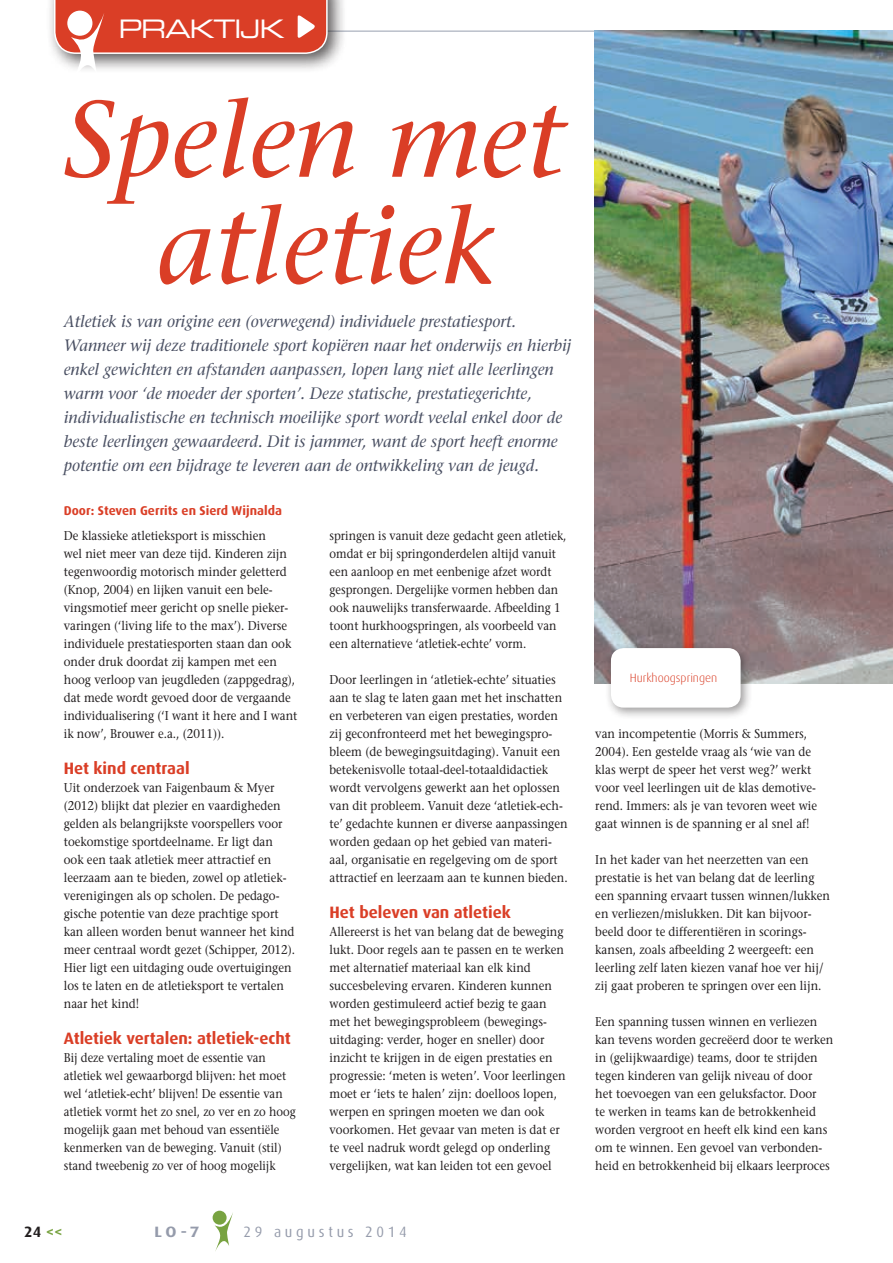
<style>
.page{position:relative;width:893px;height:1263px;background:#fff}
.page>*{position:absolute;margin:0;border:0;box-sizing:border-box;transform-origin:0 0}
.t1{font:italic 108px/106.5px "Stone Serif";color:#da3e26;text-align:center}
.t2{font:25.5px "Eurostile Extended Two";letter-spacing:-.05em;color:#fff}
.t3{font:italic 16.5px/24px "Stone Serif";color:#4a5063}
.t4{font:700 16.5px "Dax";color:#da3e26}
.t5{font:15px "Dax";letter-spacing:.26em;color:#959bab;scale:.96 1}
.t6{font:700 15px "Dax";color:#231f20}
.t7{font:700 15px "Dax Wide";color:#959bab}
.t8{font:12.75px/18px "Stone Serif";color:#231f20;scale:.9 1}
.t9{font:12.75px/18px "Stone Serif";color:#231f20;scale:.88 1}
.t10{font:700 12.75px "Dax";color:#da3e26}
.t11{font:300 12px "Dax";color:#da3e26}
.s1{color:#78a341}
</style>
<div class="page">
<div style="left:46px;top:0;width:302px;height:74px;background:#231f20;opacity:.75"></div>
<svg style="left:54px;top:0;width:839px;height:74px"></svg>
<img style="left:594px;top:31px;width:299px;height:653px">
<div style="left:605px;top:642px;width:148px;height:78px;background:#231f20;opacity:.45"></div>
<div style="left:611px;top:648px;width:130px;height:60px;background:#fff;border-radius:13px"></div>
<div style="left:213px;top:1211px;width:14px;height:14px;background:#78a341;border-radius:50%"></div>
<svg style="left:215px;top:1212px;width:18px;height:39px"></svg>
<h2 class="t2" style="left:118px;top:11px;width:168px">PRAKTIJK</h2>
<h1 class="t1" style="left:63px;top:87px;width:501px">Spelen met atletiek</h1>
<p class="t3" style="left:64px;top:310px;width:509px">Atletiek is van origine een (overwegend) individuele prestatiesport.<br>Wanneer wij deze traditionele sport kopiëren naar het onderwijs en hierbij enkel gewichten en afstanden aanpassen, lopen lang niet alle leerlingen warm voor ‘de moeder der sporten’. Deze statische, prestatiegerichte, individualistische en technisch moeilijke sport wordt veelal enkel door de beste leerlingen gewaardeerd. Dit is jammer, want de sport heeft enorme potentie om een bijdrage te leveren aan de ontwikkeling van de jeugd.</p>
<p class="t10" style="left:64px;top:504px;width:220px">Door: Steven Gerrits en Sierd Wijnalda</p>
<p class="t8" style="left:64px;top:527px;width:261px">De klassieke atletieksport is misschien<br>wel niet meer van deze tijd. Kinderen zijn tegenwoordig motorisch minder geletterd (Knop, 2004) en lijken vanuit een bele&shy;vingsmotief meer gericht op snelle pieker&shy;varingen (‘living life to the max’). Diverse individuele prestatiesporten staan dan ook onder druk doordat zij kampen met een hoog verloop van jeugdleden (zappgedrag), dat mede wordt gevoed door de vergaande individualisering (‘I want it here and I want ik now’, Brouwer e.a., (2011)).</p>
<p class="t4" style="left:64px;top:759px;width:127px">Het kind centraal</p>
<p class="t8" style="left:64px;top:779px;width:259px">Uit onderzoek van Faigenbaum &amp; Myer (2012) blijkt dat plezier en vaardigheden gelden als belangrijkste voorspellers voor toekomstige sportdeelname. Er ligt dan ook een taak atletiek meer attractief en leerzaam aan te bieden, zowel op atletiek&shy;verenigingen als op scholen. De pedago&shy;gische potentie van deze prachtige sport kan alleen worden benut wanneer het kind meer centraal wordt gezet (Schipper, 2012).<br>Hier ligt een uitdaging oude overtuigingen los te laten en de atletieksport te vertalen naar het kind!</p>
<p class="t4" style="left:64px;top:1029px;width:229px">Atletiek vertalen: atletiek-echt</p>
<p class="t9" style="left:64px;top:1049px;width:265px">Bij deze vertaling moet de essentie van atletiek wel gewaarborgd blijven: het moet wel ‘atletiek-echt’ blijven! De essentie van atletiek vormt het zo snel, zo ver en zo hoog mogelijk gaan met behoud van essentiële kenmerken van de beweging. Vanuit (stil) stand tweebenig zo ver of hoog mogelijk</p>
<p class="t9" style="left:330px;top:527px;width:271px">springen is vanuit deze gedacht geen atletiek, omdat er bij springonderdelen altijd vanuit een aanloop en met eenbenige afzet wordt gesprongen. Dergelijke vormen hebben dan ook nauwelijks transferwaarde. Afbeelding 1 toont hurkhoogspringen, als voorbeeld van een alternatieve ‘atletiek-echte’ vorm.</p>
<p class="t8" style="left:330px;top:671px;width:266px">Door leerlingen in ‘atletiek-echte’ situaties aan te slag te laten gaan met het inschatten en verbeteren van eigen prestaties, worden zij geconfronteerd met het bewegingspro&shy;bleem (de bewegingsuitdaging). Vanuit een betekenisvolle totaal-deel-totaaldidactiek wordt vervolgens gewerkt aan het oplossen van dit probleem. Vanuit deze ‘atletiek-ech&shy;te’ gedachte kunnen er diverse aanpassingen worden gedaan op het gebied van materi&shy;aal, organisatie en regelgeving om de sport attractief en leerzaam aan te kunnen bieden.</p>
<p class="t4" style="left:330px;top:903px;width:183px">Het beleven van atletiek</p>
<p class="t8" style="left:330px;top:923px;width:264px">Allereerst is het van belang dat de beweging lukt. Door regels aan te passen en te werken met alternatief materiaal kan elk kind succesbeleving ervaren. Kinderen kunnen worden gestimuleerd actief bezig te gaan met het bewegingsprobleem (bewegings&shy;uitdaging: verder, hoger en sneller) door inzicht te krijgen in de eigen prestaties en progressie: ‘meten is weten’. Voor leerlingen moet er ‘iets te halen’ zijn: doelloos lopen, werpen en springen moeten we dan ook voorkomen. Het gevaar van meten is dat er te veel nadruk wordt gelegd op onderling vergelijken, wat kan leiden tot een gevoel</p>
<p class="t6" style="left:24px;top:1224px;width:40px">24 <span class="s1">&lt;&lt;</span></p>
<p class="t7" style="left:154px;top:1223px;width:47px">LO-7</p>
<p class="t5" style="left:244px;top:1223px;width:172px">29 augustus 2014</p>
<p class="t11" style="left:630px;top:671px;width:89px">Hurkhoogspringen</p>
<p class="t8" style="left:595px;top:725px;width:248px">van incompetentie (Morris &amp; Summers, 2004). Een gestelde vraag als ‘wie van de klas werpt de speer het verst weg?’ werkt voor veel leerlingen uit de klas demotive&shy;rend. Immers: als je van tevoren weet wie gaat winnen is de spanning er al snel af!</p>
<p class="t8" style="left:595px;top:851px;width:262px">In het kader van het neerzetten van een prestatie is het van belang dat de leerling een spanning ervaart tussen winnen/lukken en verliezen/mislukken. Dit kan bijvoor&shy;beeld door te differentiëren in scorings&shy;kansen, zoals afbeelding 2 weergeeft: een leerling zelf laten kiezen vanaf hoe ver hij/ zij gaat proberen te springen over een lijn.</p>
<p class="t8" style="left:595px;top:1013px;width:266px">Een spanning tussen winnen en verliezen kan tevens worden gecreëerd door te werken in (gelijkwaardige) teams, door te strijden tegen kinderen van gelijk niveau of door<br>het toevoegen van een geluksfactor. Door<br>te werken in teams kan de betrokkenheid worden vergroot en heeft elk kind een kans om te winnen. Een gevoel van verbonden&shy;heid en betrokkenheid bij elkaars leerproces</p>
</div>
